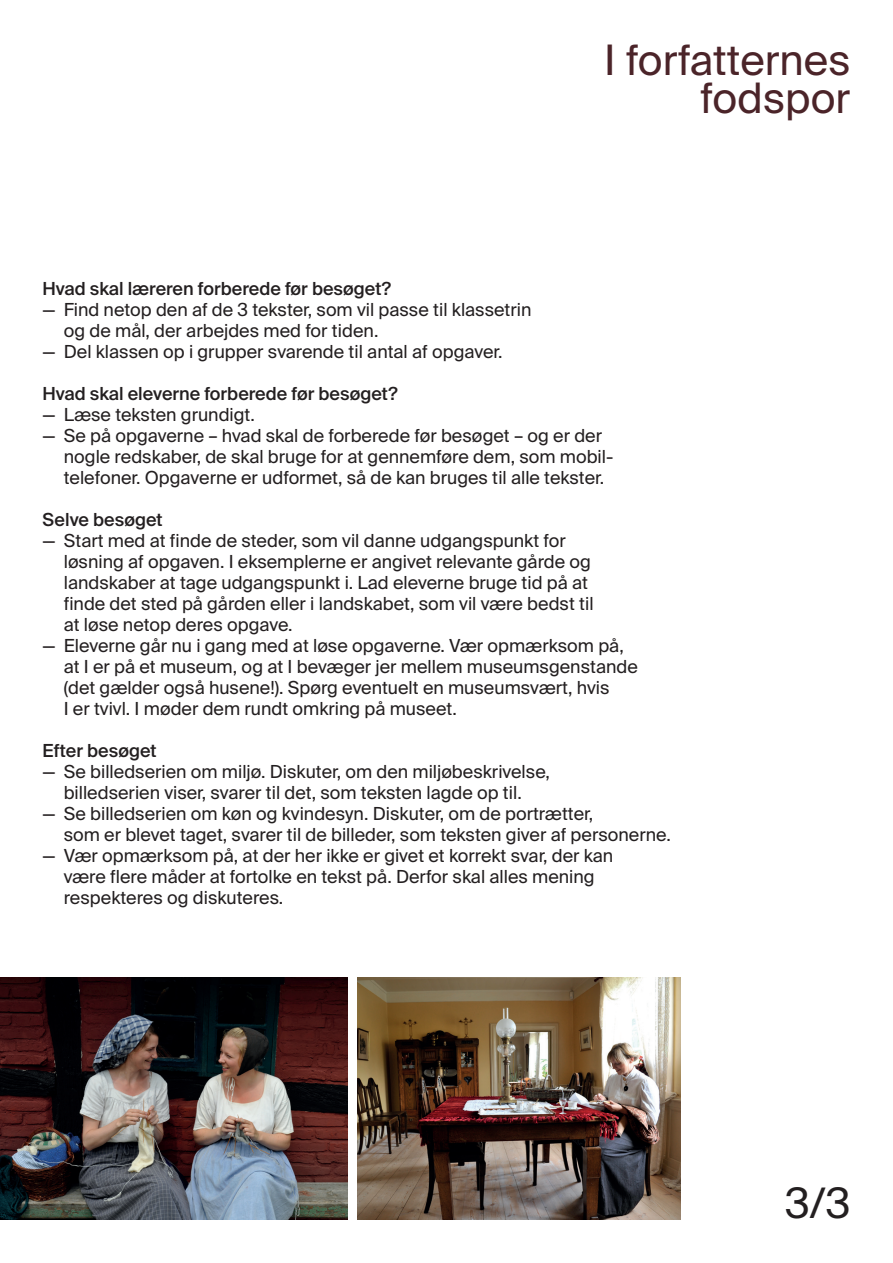
<style>
.page{position:relative;width:893px;height:1263px;background:#fff}
.page>*{position:absolute;margin:0;border:0;box-sizing:border-box;transform-origin:0 0}
.t1{font:42px/37.5px "Suisse Intl";color:#4b2429;text-align:right}
.t2{font:42px "Suisse Intl";color:#231f20}
.t3{font:18px/21px "Suisse Intl";color:#231f20}
.t4{font:500 18px "Suisse Intl";color:#231f20}
</style>
<div class="page">
<img style="left:0;top:977px;width:347px;height:242px">
<img style="left:357px;top:977px;width:323px;height:242px">
<h1 class="t1" style="left:604px;top:42px;width:248px">I forfatternes fodspor</h1>
<p class="t4" style="left:43px;top:278px;width:350px">Hvad skal læreren forberede før besøget?</p>
<p class="t3" style="left:64px;top:299px;width:469px;text-indent:-21px">— Find netop den af de 3 tekster, som vil passe til klassetrin og de mål, der arbejdes med for tiden.</p>
<p class="t3" style="left:43px;top:341px;width:461px">— Del klassen op i grupper svarende til antal af opgaver.</p>
<p class="t4" style="left:43px;top:383px;width:357px">Hvad skal eleverne forberede før besøget?</p>
<p class="t3" style="left:43px;top:404px;width:214px">— Læse teksten grundigt.</p>
<p class="t3" style="left:64px;top:425px;width:551px;text-indent:-21px">— Se på opgaverne – hvad skal de forberede før besøget – og er der nogle redskaber, de skal bruge for at gennemføre dem, som mobil&shy;telefoner. Opgaverne er udformet, så de kan bruges til alle tekster.</p>
<p class="t4" style="left:43px;top:509px;width:122px">Selve besøget</p>
<p class="t3" style="left:64px;top:530px;width:531px;text-indent:-21px">— Start med at finde de steder, som vil danne udgangspunkt for løsning af opgaven. I eksemplerne er angivet relevante gårde og landskaber at tage udgangspunkt i. Lad eleverne bruge tid på at finde det sted på gården eller i landskabet, som vil være bedst til at løse netop deres opgave.</p>
<p class="t3" style="left:64px;top:635px;width:575px;text-indent:-21px">— Eleverne går nu i gang med at løse opgaverne. Vær opmærksom på, at I er på et museum, og at I bevæger jer mellem museumsgenstande (det gælder også husene!). Spørg eventuelt en museumsvært, hvis<br>I er tvivl. I møder dem rundt omkring på museet.</p>
<p class="t4" style="left:43px;top:740px;width:116px">Efter besøget</p>
<p class="t3" style="left:43px;top:761px;width:509px;text-align:center">— Se billedserien om miljø. Diskuter, om den miljøbeskrivelse, billedserien viser, svarer til det, som teksten lagde op til.</p>
<p class="t3" style="left:64px;top:803px;width:608px;text-indent:-21px">— Se billedserien om køn og kvindesyn. Diskuter, om de portrætter,<br>som er blevet taget, svarer til de billeder, som teksten giver af personerne.</p>
<p class="t3" style="left:64px;top:845px;width:551px;text-indent:-21px">— Vær opmærksom på, at der her ikke er givet et korrekt svar, der kan være flere måder at fortolke en tekst på. Derfor skal alles mening respekteres og diskuteres.</p>
<h1 class="t2" style="left:785px;top:1179px;width:67px">3/3</h1>
</div>
